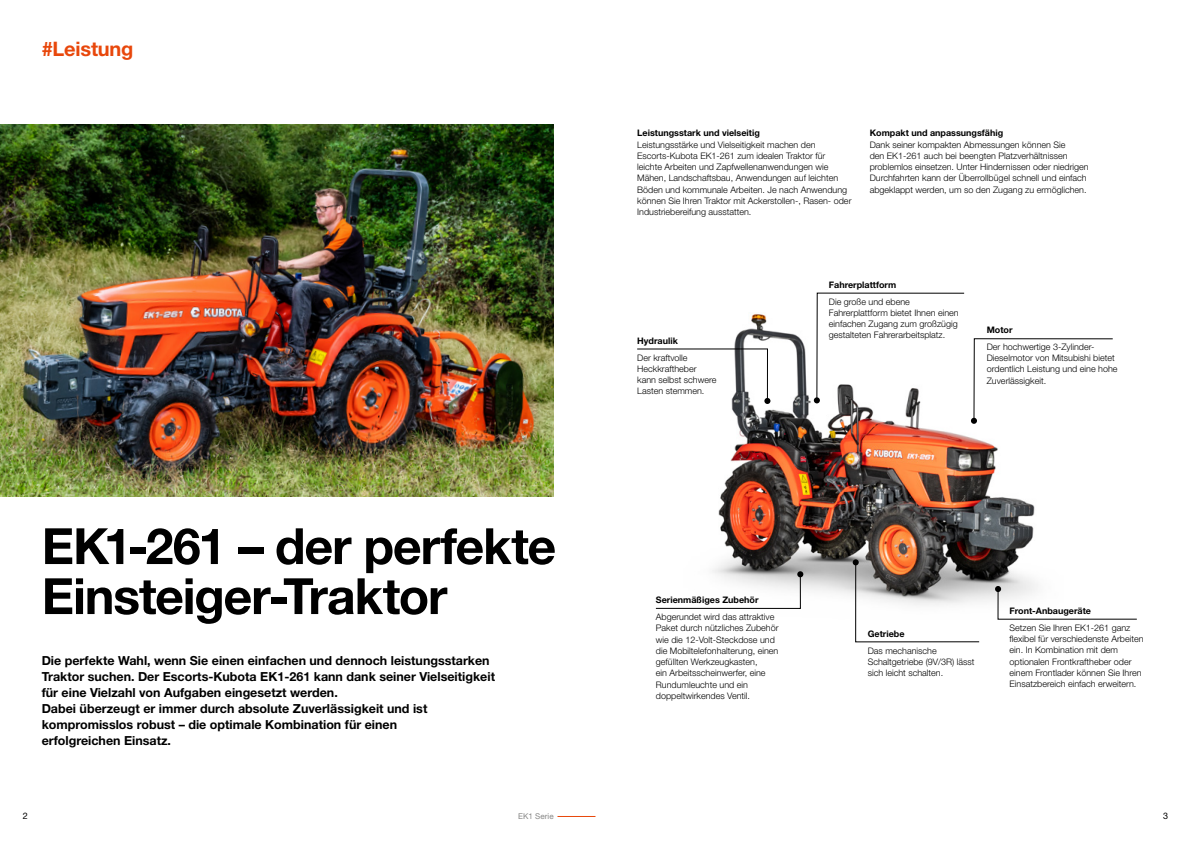
<style>
.page{position:relative;width:1191px;height:842px;background:#fff}
.page>*{position:absolute;margin:0;border:0;box-sizing:border-box;transform-origin:0 0}
.t1{font:700 50px/50px "Helvetica Neue LT Pro";letter-spacing:-.025em;color:#000}
.t2{font:700 20px "Helvetica Neue LT Pro";letter-spacing:-.01em;color:#e8470b}
.t3{font:700 12.5px/16px "Helvetica Neue LT Pro";color:#000}
.t4{font:300 9px/11.2px "Helvetica Neue LT Pro";color:#000}
.t5{font:700 9px "Helvetica Neue LT Pro";color:#000}
.t6{font:9px "Helvetica Neue LT Pro";color:#000}
.t7{font:8px "Helvetica Neue LT Pro";letter-spacing:.01em;color:#878786}
</style>
<div class="page">
<hr style="left:557px;top:816px;width:38px;height:1px;background:#e8470b">
<img style="left:0;top:125px;width:554px;height:371px">
<img style="left:712px;top:312px;width:326px;height:290px">
<svg style="left:971px;top:338px;width:142px;height:86px"></svg>
<svg style="left:814px;top:293px;width:150px;height:110px"></svg>
<svg style="left:637px;top:348px;width:133px;height:56px"></svg>
<svg style="left:655px;top:571px;width:148px;height:38px"></svg>
<svg style="left:852px;top:559px;width:127px;height:83px"></svg>
<svg style="left:995px;top:586px;width:142px;height:34px"></svg>
<h2 class="t2" style="left:42px;top:36px;width:93px">#Leistung</h2>
<h1 class="t1" style="left:42px;top:520px;width:516px">EK1-261 – der perfekte<br>Einsteiger-Traktor</h1>
<p class="t3" style="left:42px;top:652px;width:455px">Die perfekte Wahl, wenn Sie einen einfachen und dennoch leistungsstarken Traktor suchen. Der Escorts-Kubota EK1-261 kann dank seiner Vielseitigkeit für eine Vielzahl von Aufgaben eingesetzt werden.<br>Dabei überzeugt er immer durch absolute Zuverlässigkeit und ist kompromisslos robust – die optimale Kombination für einen<br>erfolgreichen Einsatz.</p>
<p class="t5" style="left:637px;top:128px;width:124px">Leistungsstark und vielseitig</p>
<p class="t4" style="left:637px;top:139px;width:216px">Leistungsstärke und Vielseitigkeit machen den Escorts-Kubota EK1-261 zum idealen Traktor für leichte Arbeiten und Zapfwellenanwendungen wie Mähen, Landschaftsbau, Anwendungen auf leichten Böden und kommunale Arbeiten. Je nach Anwendung können Sie Ihren Traktor mit Ackerstollen-, Rasen- oder Industriebereifung ausstatten.</p>
<p class="t5" style="left:869px;top:128px;width:135px">Kompakt und anpassungsfähig</p>
<p class="t4" style="left:869px;top:139px;width:220px">Dank seiner kompakten Abmessungen können Sie<br>den EK1-261 auch bei beengten Platzverhältnissen problemlos einsetzen. Unter Hindernissen oder niedrigen Durchfahrten kann der Überrollbügel schnell und einfach abgeklappt werden, um so den Zugang zu ermöglichen.</p>
<p class="t5" style="left:637px;top:335px;width:42px">Hydraulik</p>
<p class="t4" style="left:637px;top:352px;width:81px">Der kraftvolle<br>Heckkraftheber kann selbst schwere<br>Lasten stemmen.</p>
<p class="t5" style="left:829px;top:279px;width:69px">Fahrerplattform</p>
<p class="t4" style="left:829px;top:296px;width:131px">Die große und ebene<br>Fahrerplattform bietet Ihnen einen einfachen Zugang zum großzügig gestalteten Fahrerarbeitsplatz.</p>
<p class="t5" style="left:986px;top:324px;width:27px">Motor</p>
<p class="t4" style="left:986px;top:341px;width:132px">Der hochwertige 3-Zylinder-<br>Dieselmotor von Mitsubishi bietet ordentlich Leistung und eine hohe<br>Zuverlässigkeit.</p>
<p class="t5" style="left:656px;top:594px;width:104px">Serienmäßiges Zubehör</p>
<p class="t4" style="left:656px;top:611px;width:124px">Abgerundet wird das attraktive<br>Paket durch nützliches Zubehör wie die 12-Volt-Steckdose und die Mobiltelefonhalterung, einen gefüllten Werkzeugkasten,<br>ein Arbeitsscheinwerfer, eine<br>Rundumleuchte und ein doppeltwirkendes Ventil.</p>
<p class="t5" style="left:867px;top:628px;width:38px">Getriebe</p>
<p class="t4" style="left:867px;top:644px;width:108px">Das mechanische<br>Schaltgetriebe (9V/3R) lässt sich leicht schalten.</p>
<p class="t5" style="left:1009px;top:605px;width:83px">Front-Anbaugeräte</p>
<p class="t4" style="left:1009px;top:622px;width:136px">Setzen Sie Ihren EK1-261 ganz flexibel für verschiedenste Arbeiten ein. In Kombination mit dem optionalen Frontkraftheber oder einem Frontlader können Sie Ihren Einsatzbereich einfach erweitern.</p>
<p class="t6" style="left:23px;top:810px;width:7px">2</p>
<p class="t7" style="left:518px;top:811px;width:37px">EK1 Serie</p>
<p class="t6" style="left:1163px;top:810px;width:7px">3</p>
</div>
